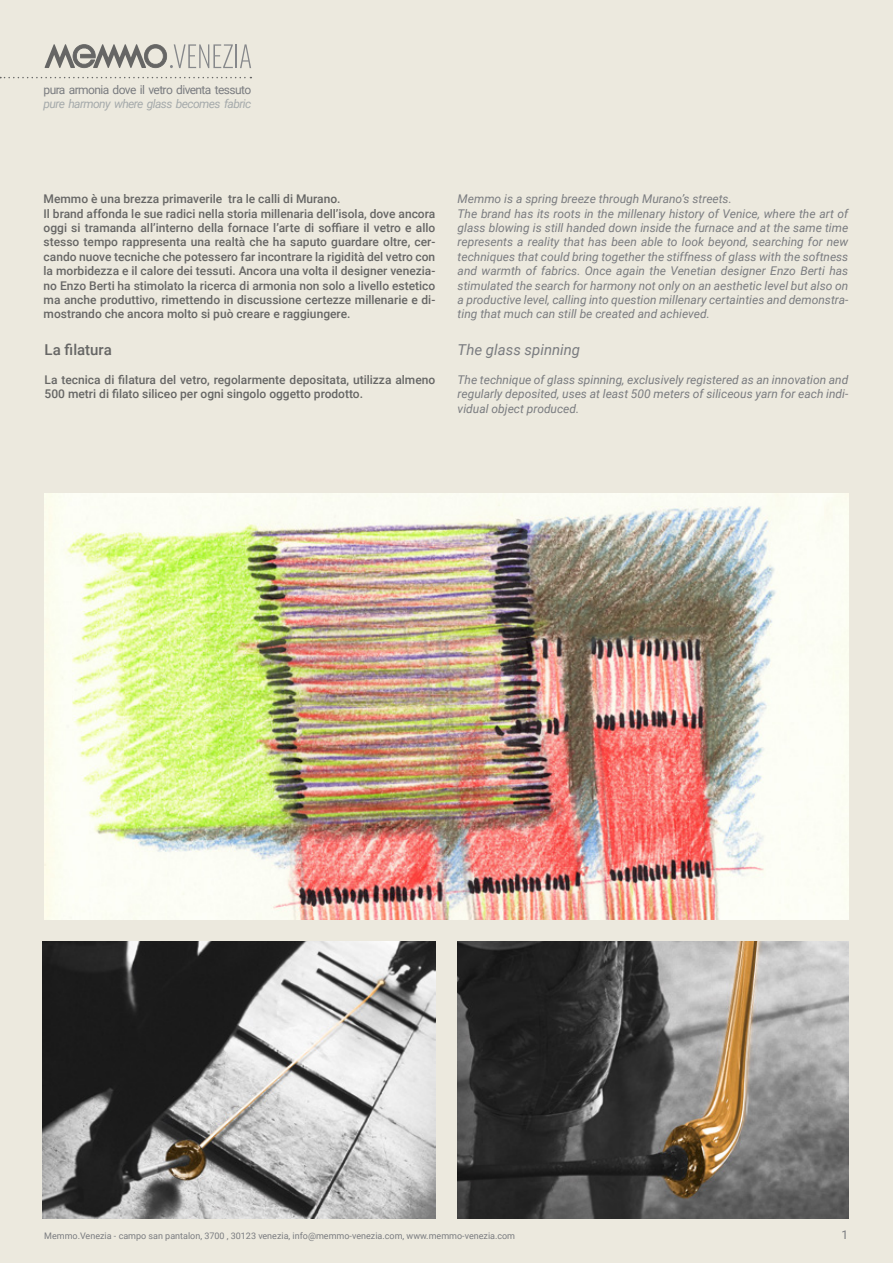
<style>
.page{position:relative;width:893px;height:1263px;background:#ece9de}
.page>*{position:absolute;margin:0;border:0;box-sizing:border-box;transform-origin:0 0}
.t1{font:italic 15px "Roboto";color:#7a7c80}
.t2{font:500 15px "Roboto";color:#666665}
.t3{font:italic 12px/14.4px "Roboto";color:#7a7c80}
.t4{font:500 12px/14.4px "Roboto";color:#666665}
.t5{font:12px "Roboto";letter-spacing:-.05em;color:#7a7c80}
.t6{font:italic 12px "Roboto";letter-spacing:-.05em;color:#a5aaab}
.t7{font:9px "Roboto";color:#7a7c80}
</style>
<div class="page">
<svg style="left:0;top:77px;width:251px;height:1px"></svg>
<hr style="left:235px;top:44px;width:2px;height:24px;background:#86888b">
<svg style="left:240px;top:44px;width:11px;height:24px"></svg>
<svg style="left:45px;top:44px;width:188px;height:24px"></svg>
<img style="left:458px;top:942px;width:390px;height:276px">
<img style="left:43px;top:942px;width:392px;height:276px">
<img style="left:45px;top:493px;width:803px;height:426px">
<p class="t5" style="left:44px;top:81px;width:209px">pura armonia dove il vetro diventa tessuto</p>
<p class="t6" style="left:44px;top:95px;width:209px">pure harmony where glass becomes fabric</p>
<p class="t4" style="left:44px;top:191px;width:393px">Memmo è una brezza primaverile tra le calli di Murano.<br>Il brand affonda le sue radici nella storia millenaria dell’isola, dove ancora oggi si tramanda all’interno della fornace l’arte di soffiare il vetro e allo stesso tempo rappresenta una realtà che ha saputo guardare oltre, cer&shy;cando nuove tecniche che potessero far incontrare la rigidità del vetro con la morbidezza e il calore dei tessuti. Ancora una volta il designer venezia&shy;no Enzo Berti ha stimolato la ricerca di armonia non solo a livello estetico ma anche produttivo, rimettendo in discussione certezze millenarie e di&shy;mostrando che ancora molto si può creare e raggiungere.</p>
<p class="t3" style="left:458px;top:191px;width:392px">Memmo is a spring breeze through Murano’s streets.<br>The brand has its roots in the millenary history of Venice, where the art of glass blowing is still handed down inside the furnace and at the same time represents a reality that has been able to look beyond, searching for new techniques that could bring together the stiffness of glass with the softness and warmth of fabrics. Once again the Venetian designer Enzo Berti has stimulated the search for harmony not only on an aesthetic level but also on a productive level, calling into question millenary certainties and demonstra&shy;ting that much can still be created and achieved.</p>
<p class="t1" style="left:458px;top:339px;width:124px">The glass spinning</p>
<p class="t3" style="left:458px;top:372px;width:392px;text-align:justify">The technique of glass spinning, exclusively registered as an innovation and regularly deposited, uses at least 500 meters of siliceous yarn for each indi&shy;vidual object produced.</p>
<p class="t2" style="left:45px;top:339px;width:69px">La filatura</p>
<p class="t4" style="left:45px;top:372px;width:392px">La tecnica di filatura del vetro, regolarmente depositata, utilizza almeno<br>500 metri di filato siliceo per ogni singolo oggetto prodotto.</p>
<p class="t7" style="left:44px;top:1230px;width:472px">Memmo.Venezia - campo san pantalon, 3700 , 30123 venezia, info@memmo-venezia.com, www.memmo-venezia.com</p>
<p class="t5" style="left:842px;top:1226px;width:8px">1</p>
</div>
